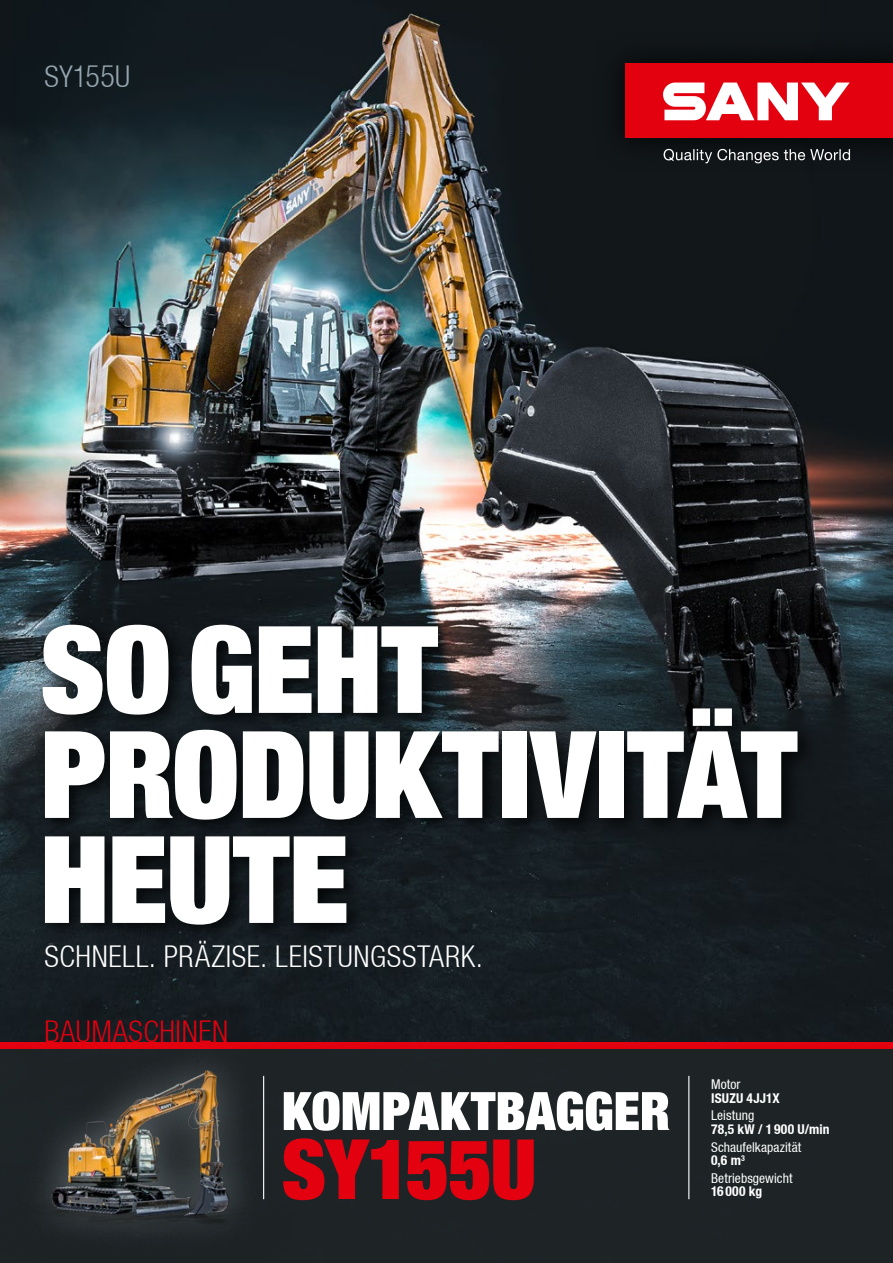
<style>
.page{position:relative;width:893px;height:1263px;background:#fff}
.page>*{position:absolute;margin:0;border:0;box-sizing:border-box;transform-origin:0 0}
.t1{font:900 120px/105px "Context Reprise Extra Black S Si Extra";letter-spacing:-.005em;color:#fff}
.t2{font:900 82.5px "Context Reprise Extra Black S Si Extra";letter-spacing:-.015em;color:#e3000f}
.t3{font:900 52.5px "Context Reprise Extra Black S Si Extra";color:#fff}
.t4{font:700 30px "Context Reprise Light Cond S Si";letter-spacing:.02em;color:#fff}
.t5{font:700 30px "Context Reprise Light Cond S Si";letter-spacing:.02em;color:#e3000f}
.t6{font:700 30px "Context Reprise Light Cond S Si";letter-spacing:.01em;color:#95a6b0}
.t7{font:13.5px "Context Reprise Condensed S Si Condensed";letter-spacing:.005em;color:#fff}
.t8{font:700 condensed 13.5px "Context Reprise Condensed S Si";letter-spacing:.015em;color:#fff}
</style>
<div class="page">
<img style="left:0;top:0;width:893px;height:1042px">
<div style="left:0;top:1048px;width:893px;height:215px;background:#1f2527"></div>
<hr style="left:688px;top:1076px;width:1px;height:123px;background:#fff">
<div style="left:0;top:1042px;width:893px;height:6px;background:#e3000f"></div>
<div style="left:592px;top:30px;width:301px;height:141px;background:#101417"></div>
<div style="left:625px;top:64px;width:268px;height:74px;background:#e3000f"></div>
<svg style="left:663px;top:83px;width:187px;height:37px"></svg>
<svg style="left:664px;top:149px;width:186px;height:14px"></svg>
<div style="left:14px;top:1032px;width:253px;height:222px;background:#c8d3d9;opacity:.4"></div>
<div style="left:35px;top:615px;width:784px;height:329px;background:#000;opacity:.75"></div>
<h3 class="t6" style="left:45px;top:59px;width:87px">SY155U</h3>
<h1 class="t1" style="left:40px;top:614px;width:758px">SO GEHT<br>PRODUKTIVITÄT<br>HEUTE</h1>
<h3 class="t4" style="left:45px;top:938px;width:440px">SCHNELL. PRÄZISE. LEISTUNGSSTARK.</h3>
<h3 class="t5" style="left:45px;top:1014px;width:185px">BAUMASCHINEN</h3>
<h3 class="t3" style="left:282px;top:1077px;width:390px">KOMPAKTBAGGER</h3>
<h2 class="t2" style="left:282px;top:1116px;width:256px">SY155U</h2>
<p class="t7" style="left:711px;top:1076px;width:31px">Motor</p>
<p class="t8" style="left:711px;top:1089px;width:70px">ISUZU 4JJ1X</p>
<p class="t7" style="left:711px;top:1107px;width:45px">Leistung</p>
<p class="t8" style="left:711px;top:1121px;width:120px">78,5 kW / 1900 U/min</p>
<p class="t7" style="left:711px;top:1139px;width:92px">Schaufelkapazität</p>
<p class="t8" style="left:711px;top:1152px;width:35px">0,6 m<sup>3</sup></p>
<p class="t7" style="left:711px;top:1170px;width:83px">Betriebsgewicht</p>
<p class="t8" style="left:711px;top:1183px;width:53px">16000 kg</p>
</div>
